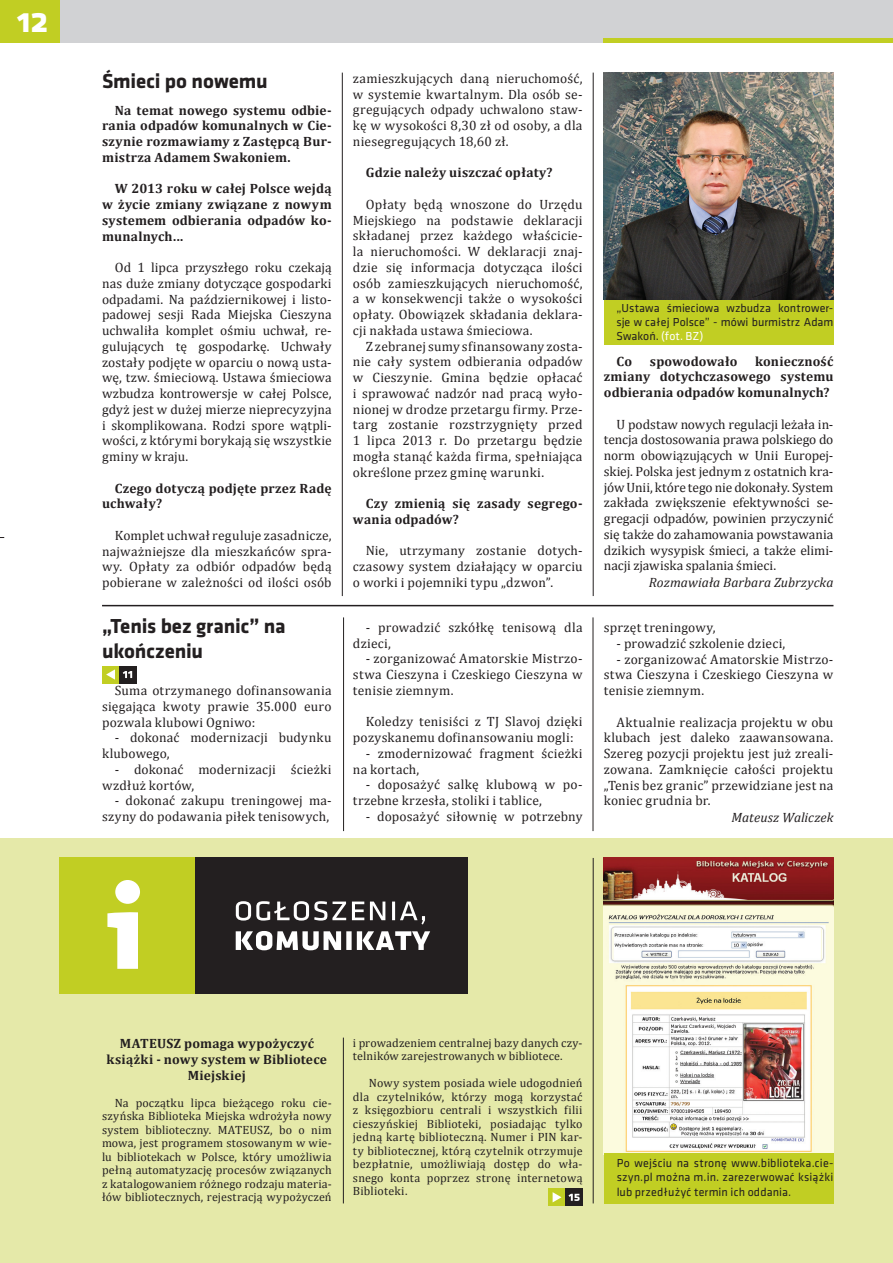
<style>
.page{position:relative;width:893px;height:1263px;background:#fff}
.page>*{position:absolute;margin:0;border:0;box-sizing:border-box;transform-origin:0 0}
.t1{font:700 36px "Klavika";color:#fff}
.naglowek_artykulu_dr{font:700 21px/25.2px "Klavika";letter-spacing:-.005em;color:#231f20}
.podstawowy_tekst_art{font:13.5px/15.8px "Cambria";letter-spacing:.015em;color:#231f20;text-align:justify}
.podstawowy_tekst_art-2{font:700 13.5px/15.8px "Cambria";letter-spacing:.015em;color:#231f20;text-align:justify}
.ogłoszenia_nagłówki{font:700 13.5px/15.8px "Cambria";letter-spacing:.02em;color:#231f20;text-align:center}
.podpisy_artykulow{font:italic 13.5px "Cambria";letter-spacing:.005em;color:#231f20}
.ogłoszenia_i_komunik{font:12px/13.5px "Cambria";letter-spacing:.01em;color:#231f20;text-align:justify}
.podpisy_pod_zdjęciam{font:12px/14.4px "Klavika";letter-spacing:.01em;color:#231f20;text-align:justify}
.s1{color:#fff}
</style>
<div class="page">
<div style="left:0;top:0;width:893px;height:43px;background:#d1d2d4"></div>
<div style="left:0;top:0;width:60px;height:43px;background:#c1ce23"></div>
<div style="left:604px;top:38px;width:289px;height:5px;background:#c1ce23"></div>
<div style="left:0;top:839px;width:893px;height:424px;background:#e5e9a9"></div>
<div style="left:604px;top:299px;width:229px;height:46px;background:#c1ce23"></div>
<img style="left:604px;top:858px;width:229px;height:295px">
<hr style="left:102px;top:605px;width:731px;height:1px;background:#231f20">
<div style="left:102px;top:666px;width:17px;height:17px;background:#c1ce23"></div>
<svg style="left:106px;top:669px;width:9px;height:11px"></svg>
<div style="left:119px;top:666px;width:17px;height:17px;background:#231f20"></div>
<svg style="left:123px;top:671px;width:9px;height:7px"></svg>
<div style="left:60px;top:858px;width:136px;height:136px;background:#c1ce23"></div>
<div style="left:196px;top:858px;width:272px;height:136px;background:#231f20"></div>
<svg style="left:236px;top:901px;width:194px;height:49px"></svg>
<svg style="left:107px;top:880px;width:33px;height:89px"></svg>
<div style="left:604px;top:1153px;width:229px;height:50px;background:#c1ce23"></div>
<img style="left:604px;top:73px;width:229px;height:227px">
<hr style="left:342px;top:73px;width:1px;height:523px;background:#231f20">
<hr style="left:593px;top:73px;width:1px;height:523px;background:#231f20">
<hr style="left:343px;top:1037px;width:1px;height:166px;background:#231f20">
<hr style="left:593px;top:858px;width:1px;height:345px;background:#231f20">
<hr style="left:343px;top:617px;width:1px;height:214px;background:#231f20">
<hr style="left:593px;top:617px;width:1px;height:214px;background:#231f20">
<div style="left:549px;top:1189px;width:17px;height:17px;background:#c1ce23"></div>
<svg style="left:553px;top:1192px;width:8px;height:10px"></svg>
<div style="left:566px;top:1189px;width:17px;height:17px;background:#231f20"></div>
<svg style="left:568px;top:1194px;width:12px;height:7px"></svg>
<p class="t1" style="left:17px;top:-6px;width:33px">12</p>
<p class="naglowek_artykulu_dr" style="left:102px;top:68px;width:167px">Śmieci po nowemu</p>
<p class="podstawowy_tekst_art-2" style="left:102px;top:102px;width:231px;text-indent:13px">Na temat nowego systemu odbie&shy;rania odpadów komunalnych w Cie&shy;szynie rozmawiamy z Zastępcą Bur&shy;mistrza Adamem Swakoniem.</p>
<p class="podstawowy_tekst_art-2" style="left:102px;top:181px;width:231px;text-indent:13px">W 2013 roku w całej Polsce wejdą w życie zmiany związane z nowym systemem odbierania odpadów ko&shy;munalnych...</p>
<p class="podstawowy_tekst_art" style="left:102px;top:260px;width:231px;text-indent:13px">Od 1 lipca przyszłego roku czekają nas duże zmiany dotyczące gospodarki odpadami. Na październikowej i listo&shy;padowej sesji Rada Miejska Cieszyna uchwaliła komplet ośmiu uchwał, re&shy;gulujących tę gospodarkę. Uchwały zostały podjęte w oparciu o nową usta&shy;wę, tzw. śmieciową. Ustawa śmieciowa wzbudza kontrowersje w całej Polsce, gdyż jest w dużej mierze nieprecyzyjna i skomplikowana. Rodzi spore wątpli&shy;wości, z którymi borykają się wszystkie gminy w kraju.</p>
<p class="podstawowy_tekst_art-2" style="left:102px;top:480px;width:231px;text-indent:13px">Czego dotyczą podjęte przez Radę uchwały?</p>
<p class="podstawowy_tekst_art" style="left:102px;top:527px;width:231px;text-indent:13px">Komplet uchwał reguluje zasadnicze, najważniejsze dla mieszkańców spra&shy;wy. Opłaty za odbiór odpadów będą pobierane w zależności od ilości osób</p>
<p class="podstawowy_tekst_art" style="left:353px;top:70px;width:231px">zamieszkujących daną nieruchomość, w systemie kwartalnym. Dla osób se&shy;gregujących odpady uchwalono staw&shy;kę w wysokości 8,30 zł od osoby, a dla niesegregujących 18,60 zł.</p>
<p class="podstawowy_tekst_art-2" style="left:366px;top:164px;width:189px">Gdzie należy uiszczać opłaty?</p>
<p class="podstawowy_tekst_art" style="left:353px;top:196px;width:231px;text-indent:13px">Opłaty będą wnoszone do Urzędu Miejskiego na podstawie deklaracji składanej przez każdego właścicie&shy;la nieruchomości. W deklaracji znaj&shy;dzie się informacja dotycząca ilości osób zamieszkujących nieruchomość, a w konsekwencji także o wysokości opłaty. Obowiązek składania deklara&shy;cji nakłada ustawa śmieciowa.</p>
<p class="podstawowy_tekst_art" style="left:353px;top:338px;width:231px;text-indent:13px">Z zebranej sumy sfinansowany zosta&shy;nie cały system odbierania odpadów w Cieszynie. Gmina będzie opłacać i sprawować nadzór nad pracą wyło&shy;nionej w drodze przetargu firmy. Prze&shy;targ zostanie rozstrzygnięty przed 1 lipca 2013 r. Do przetargu będzie mogła stanąć każda firma, spełniająca określone przez gminę warunki.</p>
<p class="podstawowy_tekst_art-2" style="left:353px;top:495px;width:231px;text-indent:13px">Czy zmienią się zasady segrego&shy;wania odpadów?</p>
<p class="podstawowy_tekst_art" style="left:353px;top:543px;width:231px;text-indent:13px">Nie, utrzymany zostanie dotych&shy;czasowy system działający w oparciu o worki i pojemniki typu „dzwon”.</p>
<p class="naglowek_artykulu_dr" style="left:102px;top:613px;width:185px">„Tenis bez granic” na ukończeniu</p>
<p class="podstawowy_tekst_art" style="left:353px;top:619px;width:231px;text-indent:13px">- prowadzić szkółkę tenisową dla dzieci,</p>
<p class="podstawowy_tekst_art" style="left:353px;top:651px;width:231px;text-indent:13px">- zorganizować Amatorskie Mistrzo&shy;stwa Cieszyna i Czeskiego Cieszyna w tenisie ziemnym.</p>
<p class="podstawowy_tekst_art" style="left:353px;top:714px;width:231px;text-indent:13px">Koledzy tenisiści z TJ Slavoj dzięki pozyskanemu dofinansowaniu mogli:</p>
<p class="podstawowy_tekst_art" style="left:353px;top:745px;width:231px;text-indent:13px">- zmodernizować fragment ścieżki na kortach,</p>
<p class="podstawowy_tekst_art" style="left:353px;top:777px;width:231px;text-indent:13px">- doposażyć salkę klubową w po&shy;trzebne krzesła, stoliki i tablice,</p>
<p class="podstawowy_tekst_art" style="left:366px;top:808px;width:218px">- doposażyć siłownię w potrzebny</p>
<p class="podstawowy_tekst_art" style="left:102px;top:682px;width:231px;text-indent:13px">Suma otrzymanego dofinansowania sięgająca kwoty prawie 35.000 euro pozwala klubowi Ogniwo:</p>
<p class="podstawowy_tekst_art" style="left:102px;top:730px;width:231px;text-indent:13px">- dokonać modernizacji budynku klubowego,</p>
<p class="podstawowy_tekst_art" style="left:102px;top:761px;width:231px;text-indent:13px">- dokonać modernizacji ścieżki wzdłuż kortów,</p>
<p class="podstawowy_tekst_art" style="left:102px;top:793px;width:231px;text-align:right">- dokonać zakupu treningowej ma&shy;szyny do podawania piłek tenisowych,</p>
<p class="podpisy_pod_zdjęciam" style="left:616px;top:300px;width:218px">„Ustawa śmieciowa wzbudza kontrower&shy;sje w całej Polsce” - mówi burmistrz Adam Swakoń. <span class="s1">(fot. BZ)</span></p>
<p class="podstawowy_tekst_art-2" style="left:604px;top:353px;width:231px;text-indent:151px">konieczność zmiany dotychczasowego systemu odbierania odpadów komunalnych?</p>
<p class="podstawowy_tekst_art" style="left:604px;top:416px;width:231px;text-indent:13px">U podstaw nowych regulacji leżała in&shy;tencja dostosowania prawa polskiego do norm obowiązujących w Unii Europej&shy;skiej. Polska jest jednym z ostatnich kra&shy;jów Unii, które tego nie dokonały. System zakłada zwiększenie efektywności se&shy;gregacji odpadów, powinien przyczynić się także do zahamowania powstawania dzikich wysypisk śmieci, a także elimi&shy;nacji zjawiska spalania śmieci.</p>
<p class="podpisy_artykulow" style="left:649px;top:574px;width:186px">Rozmawiała Barbara Zubrzycka</p>
<p class="podstawowy_tekst_art-2" style="left:617px;top:353px;width:17px">Co</p>
<p class="podstawowy_tekst_art-2" style="left:650px;top:353px;width:89px">spowodowało</p>
<p class="podstawowy_tekst_art" style="left:604px;top:620px;width:113px">sprzęt treningowy,</p>
<p class="podstawowy_tekst_art" style="left:616px;top:635px;width:170px">- prowadzić szkolenie dzieci,</p>
<p class="podstawowy_tekst_art" style="left:604px;top:651px;width:231px;text-indent:13px">- zorganizować Amatorskie Mistrzo&shy;stwa Cieszyna i Czeskiego Cieszyna w tenisie ziemnym.</p>
<p class="podstawowy_tekst_art" style="left:604px;top:714px;width:231px;text-indent:13px">Aktualnie realizacja projektu w obu klubach jest daleko zaawansowana.<br>Szereg pozycji projektu jest już zreali&shy;zowana. Zamknięcie całości projektu „Tenis bez granic” przewidziane jest na koniec grudnia br.</p>
<p class="podpisy_artykulow" style="left:731px;top:809px;width:103px">Mateusz Waliczek</p>
<p class="ogłoszenia_nagłówki" style="left:107px;top:1035px;width:222px">MATEUSZ pomaga wypożyczyć książki - nowy system w Bibliotece<br>Miejskiej</p>
<p class="ogłoszenia_i_komunik" style="left:102px;top:1096px;width:231px;text-indent:13px">Na początku lipca bieżącego roku cie&shy;szyńska Biblioteka Miejska wdrożyła nowy system biblioteczny. MATEUSZ, bo o nim mowa, jest programem stosowanym w wie&shy;lu bibliotekach w Polsce, który umożliwia pełną automatyzację procesów związanych z katalogowaniem różnego rodzaju materia&shy;łów bibliotecznych, rejestracją wypożyczeń</p>
<p class="ogłoszenia_i_komunik" style="left:353px;top:1036px;width:231px">i prowadzeniem centralnej bazy danych czy&shy;telników zarejestrowanych w bibliotece.</p>
<p class="ogłoszenia_i_komunik" style="left:353px;top:1076px;width:231px;text-indent:16px">Nowy system posiada wiele udogodnień dla czytelników, którzy mogą korzystać z księgozbioru centrali i wszystkich filii cieszyńskiej Biblioteki, posiadając tylko jedną kartę biblioteczną. Numer i PIN kar&shy;ty bibliotecznej, którą czytelnik otrzymuje bezpłatnie, umożliwiają dostęp do wła&shy;snego konta poprzez stronę internetową Biblioteki.</p>
<p class="podpisy_pod_zdjęciam" style="left:617px;top:1155px;width:218px">Po wejściu na stronę www.biblioteka.cie&shy;szyn.pl można m.in. zarezerwować książki lub przedłużyć termin ich oddania.</p>
</div>
